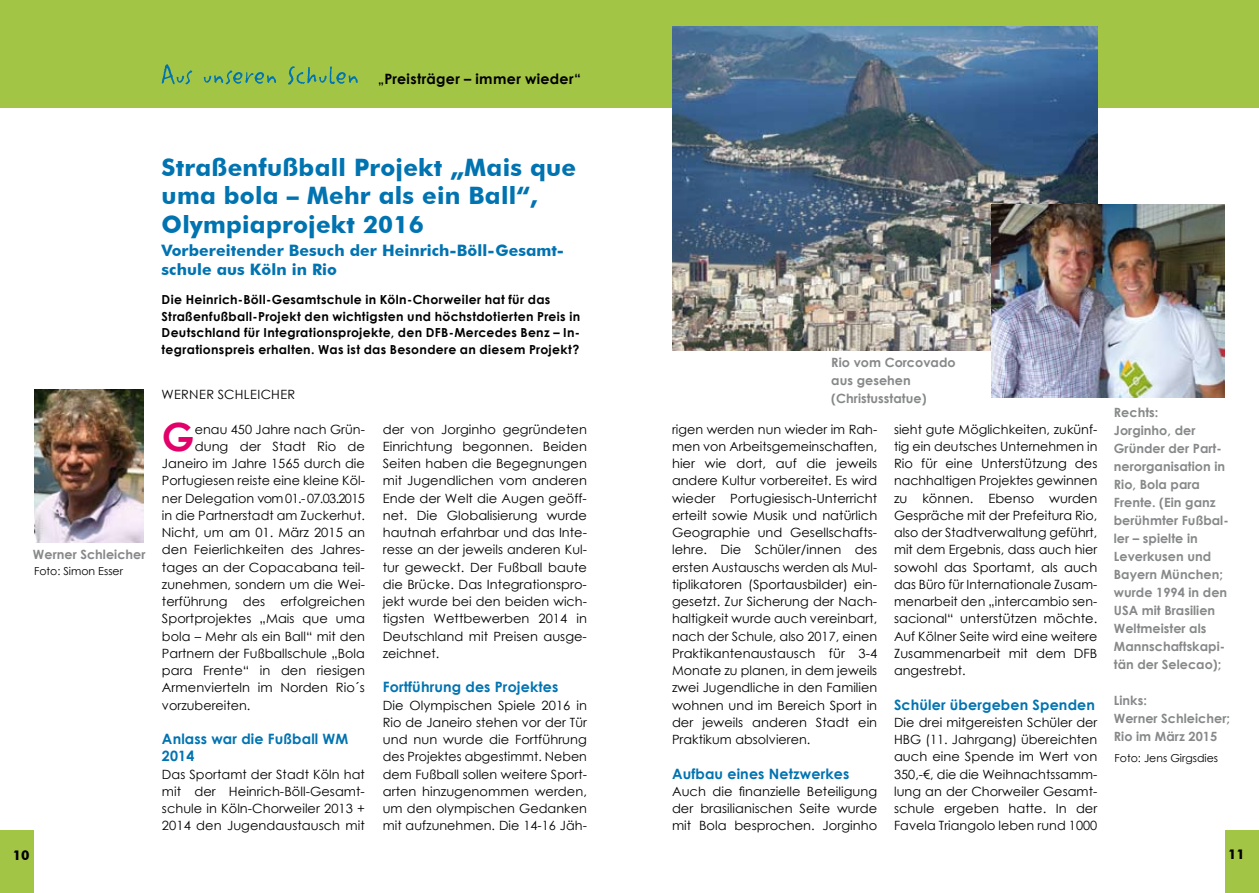
<style>
.page{position:relative;width:1259px;height:893px;background:#fff}
.page>*{position:absolute;margin:0;border:0;box-sizing:border-box;transform-origin:0 0}
.t1{font:700 38.85px "Century Gothic";color:#e2006a}
.t2{font:700 24px/28.5px "Futura BT";letter-spacing:.01em;color:#0073b1}
.t3{font:700 15.75px/18.8px "Futura BT";letter-spacing:.005em;color:#0073b1}
.t4{font:700 14.25px/17.2px "Century Gothic";letter-spacing:.01em;color:#0073b1}
.t5{font:700 14.25px "Century Gothic";letter-spacing:.025em;color:#000}
.t6{font:700 13.5px "Futura BT";color:#000}
.t7{font:12.75px/17.2px "Century Gothic";letter-spacing:.005em;color:#000;text-align:justify}
.t8{font:700 12.75px/18px "Century Gothic";letter-spacing:.005em;color:#878889}
.t9{font:12.75px "Century Gothic";letter-spacing:.03em;color:#000}
.t10{font:700 12.45px/16.5px "Century Gothic";letter-spacing:.025em;color:#000}
.t11{font:10.95px "Century Gothic";color:#000}
.s1{font-size:12.45px}
</style>
<div class="page">
<div style="left:0;top:830px;width:34px;height:63px;background:#a3c545"></div>
<div style="left:0;top:0;width:629px;height:108px;background:#a3c545"></div>
<div style="left:1225px;top:830px;width:34px;height:63px;background:#a3c545"></div>
<div style="left:629px;top:0;width:630px;height:108px;background:#a3c545"></div>
<img style="left:672px;top:26px;width:426px;height:324px">
<img style="left:991px;top:205px;width:233px;height:193px">
<img style="left:34px;top:390px;width:109px;height:152px">
<svg style="left:162px;top:64px;width:196px;height:20px"></svg>
<p class="t5" style="left:378px;top:68px;width:204px"><span class="s1">„</span>Preisträger – immer wieder“</p>
<p class="t8" style="left:33px;top:545px;width:114px">Werner Schleicher</p>
<p class="t11" style="left:34px;top:564px;width:91px">Foto: Simon Esser</p>
<h2 class="t2" style="left:162px;top:153px;width:416px">Straßenfußball Projekt „Mais que uma bola – Mehr als ein Ball“,<br>Olympiaprojekt 2016</h2>
<p class="t3" style="left:162px;top:241px;width:404px">Vorbereitender Besuch der Heinrich-Böll-Gesamt&shy;schule aus Köln in Rio</p>
<p class="t10" style="left:162px;top:291px;width:420px">Die Heinrich-Böll-Gesamtschule in Köln-Chorweiler hat für das Straßenfußball-Projekt den wichtigsten und höchstdotierten Preis in Deutschland für Integrationsprojekte, den DFB-Mercedes Benz – In&shy;tegrationspreis erhalten. Was ist das Besondere an diesem Projekt?</p>
<p class="t9" style="left:162px;top:385px;width:135px">WERNER SCHLEICHER</p>
<h1 class="t1" style="left:162px;top:407px;width:34px">G</h1>
<p class="t7" style="left:195px;top:420px;width:172px">enau 450 Jahre nach Grün-</p>
<p class="t7" style="left:383px;top:420px;width:206px">der von Jorginho gegründeten Einrichtung begonnen. Beiden Seiten haben die Begegnungen mit Jugendlichen vom anderen Ende der Welt die Augen geöff&shy;net. Die Globalisierung wurde hautnah erfahrbar und das Inte&shy;resse an der jeweils anderen Kul&shy;tur geweckt. Der Fußball baute die Brücke. Das Integrationspro&shy;jekt wurde bei den beiden wich&shy;tigsten Wettbewerben 2014 in Deutschland mit Preisen ausge&shy;zeichnet.</p>
<p class="t4" style="left:383px;top:678px;width:177px">Fortführung des Projektes</p>
<p class="t7" style="left:383px;top:696px;width:206px">Die Olympischen Spiele 2016 in Rio de Janeiro stehen vor der Tür und nun wurde die Fortführung des Projektes abgestimmt. Neben dem Fußball sollen weitere Sport&shy;arten hinzugenommen werden, um den olympischen Gedanken mit aufzunehmen. Die 14-16 Jäh-</p>
<p class="t7" style="left:195px;top:437px;width:172px">dung der Stadt Rio de</p>
<p class="t7" style="left:162px;top:455px;width:204px">Janeiro im Jahre 1565 durch die</p>
<p class="t7" style="left:162px;top:472px;width:204px">Portugiesen reiste eine kleine Köl-</p>
<p class="t7" style="left:162px;top:489px;width:204px">ner Delegation vom 01.- 07.03.2015</p>
<p class="t7" style="left:162px;top:506px;width:204px">in die Partnerstadt am Zuckerhut.</p>
<p class="t7" style="left:162px;top:524px;width:204px">Nicht, um am 01. März 2015 an</p>
<p class="t7" style="left:162px;top:541px;width:204px">den Feierlichkeiten des Jahres-</p>
<p class="t7" style="left:162px;top:558px;width:204px">tages an der Copacabana teil-</p>
<p class="t7" style="left:162px;top:575px;width:204px">zunehmen, sondern um die Wei-</p>
<p class="t7" style="left:162px;top:593px;width:204px">terführung des erfolgreichen</p>
<p class="t7" style="left:162px;top:610px;width:204px">Sportprojektes „Mais que uma</p>
<p class="t7" style="left:162px;top:627px;width:204px">bola – Mehr als ein Ball“ mit den</p>
<p class="t7" style="left:162px;top:644px;width:204px">Partnern der Fußballschule „Bola</p>
<p class="t7" style="left:162px;top:662px;width:204px">para Frente“ in den riesigen</p>
<p class="t7" style="left:162px;top:679px;width:204px">Armenvierteln im Norden Rio´s</p>
<p class="t7" style="left:162px;top:696px;width:90px">vorzubereiten.</p>
<p class="t4" style="left:162px;top:730px;width:188px">Anlass war die Fußball WM<br>2014</p>
<p class="t7" style="left:162px;top:765px;width:204px">Das Sportamt der Stadt Köln hat mit der Heinrich-Böll-Gesamt&shy;schule in Köln-Chorweiler 2013 + 2014 den Jugendaustausch mit</p>
<p class="t8" style="left:831px;top:352px;width:126px">Rio vom Corcovado aus gesehen (Christusstatue)</p>
<p class="t7" style="left:672px;top:420px;width:207px">rigen werden nun wieder im Rah&shy;men von Arbeitsgemeinschaften, hier wie dort, auf die jeweils andere Kultur vorbereitet. Es wird wieder Portugiesisch-Unterricht erteilt sowie Musik und natürlich Geographie und Gesellschafts&shy;lehre. Die Schüler/innen des ersten Austauschs werden als Mul&shy;tiplikatoren (Sportausbilder) ein&shy;gesetzt. Zur Sicherung der Nach&shy;haltigkeit wurde auch vereinbart, nach der Schule, also 2017, einen Praktikantenaustausch für 3-4<br>Monate zu planen, in dem jeweils zwei Jugendliche in den Familien wohnen und im Bereich Sport in der jeweils anderen Stadt ein Praktikum absolvieren.</p>
<p class="t4" style="left:672px;top:764px;width:179px">Aufbau eines Netzwerkes</p>
<p class="t7" style="left:672px;top:782px;width:207px">Auch die finanzielle Beteiligung der brasilianischen Seite wurde mit Bola besprochen. Jorginho</p>
<p class="t7" style="left:894px;top:420px;width:205px">sieht gute Möglichkeiten, zukünf&shy;tig ein deutsches Unternehmen in Rio für eine Unterstützung des nachhaltigen Projektes gewinnen zu können. Ebenso wurden Gespräche mit der Prefeitura Rio, also der Stadtverwaltung geführt, mit dem Ergebnis, dass auch hier sowohl das Sportamt, als auch das Büro für Internationale Zusam&shy;menarbeit den „intercambio sen&shy;sacional“ unterstützen möchte.<br>Auf Kölner Seite wird eine weitere Zusammenarbeit mit dem DFB angestrebt.</p>
<p class="t4" style="left:894px;top:695px;width:202px">Schüler übergeben Spenden</p>
<p class="t7" style="left:894px;top:713px;width:205px">Die drei mitgereisten Schüler der HBG (11. Jahrgang) übereichten auch eine Spende im Wert von 350,-€, die die Weihnachtssamm&shy;lung an der Chorweiler Gesamt&shy;schule ergeben hatte. In der Favela Triangolo leben rund 1000</p>
<p class="t8" style="left:1113px;top:403px;width:116px">Rechts:<br>Jorginho, der<br>Gründer der Part&shy;nerorganisation in<br>Rio, Bola para<br>Frente. (Ein ganz berühmter Fußbal&shy;ler – spielte in<br>Leverkusen und<br>Bayern München; wurde 1994 in den<br>USA mit Brasilien<br>Weltmeister als<br>Mannschaftskapi&shy;tän der Selecao);</p>
<p class="t8" style="left:1113px;top:691px;width:118px">Links:<br>Werner Schleicher;<br>Rio im März 2015</p>
<p class="t11" style="left:1114px;top:750px;width:105px">Foto: Jens Girgsdies</p>
<p class="t6" style="left:13px;top:847px;width:18px">1 0</p>
<p class="t6" style="left:1228px;top:846px;width:8px">11</p>
</div>
